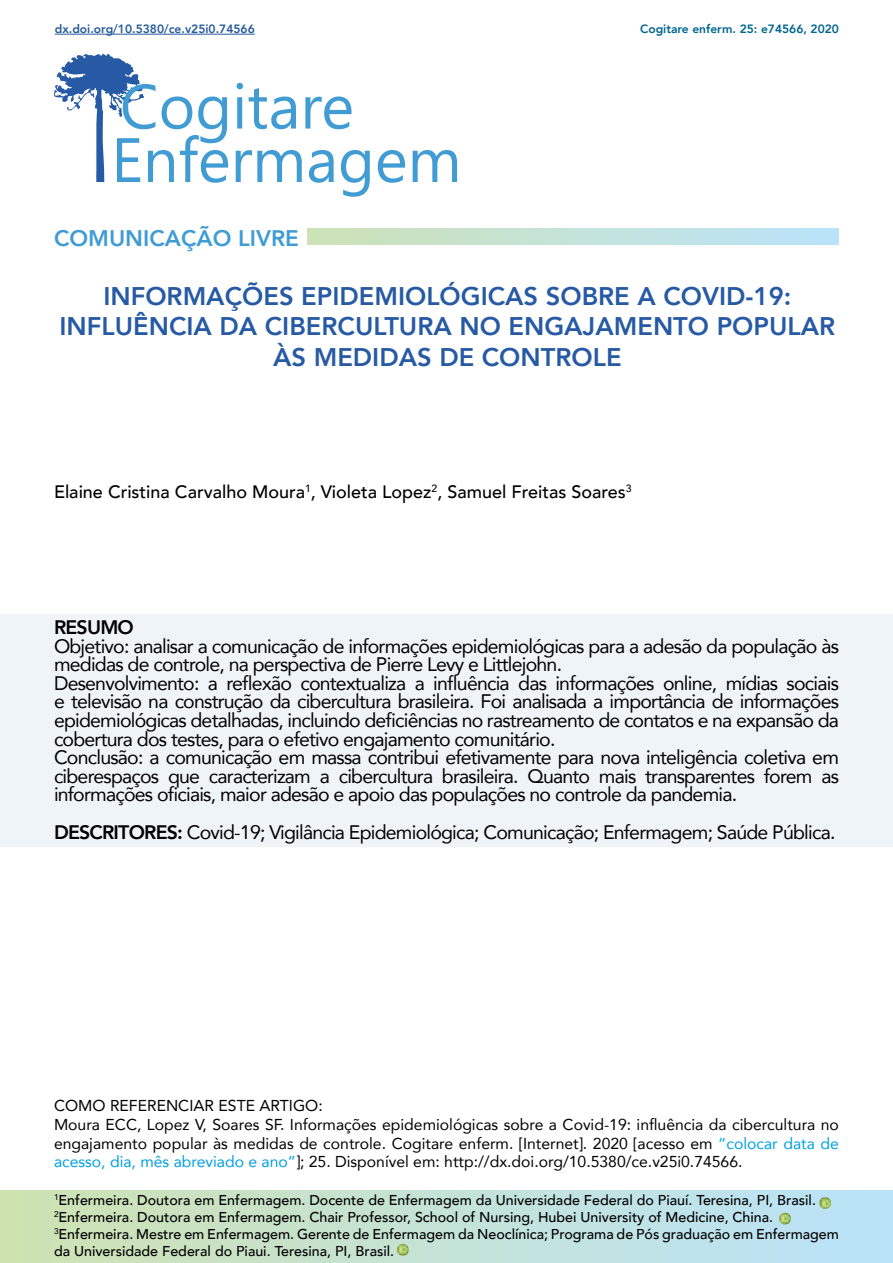
<style>
.page{position:relative;width:893px;height:1263px;background:#fff}
.page>*{position:absolute;margin:0;border:0;box-sizing:border-box;transform-origin:0 0}
.t1{font:800 25.5px/30.6px "Avenir";color:#275aa4;text-align:center}
.t2{font:800 22.5px "Avenir";color:#409cd4}
.t3{font:19.5px/18.6px "Avenir";letter-spacing:-.04em;color:#000}
.t4{font:800 19.5px "Avenir";letter-spacing:-.04em;color:#000}
.t5{font:500 18px "Avenir";color:#000}
.t6{font:15.75px/18.9px "Avenir";color:#000}
.t7{font:500 14.25px/17.1px "Avenir";color:#000}
.t8{font:800 12px "Avenir";color:#275b9b}
.t9{font:800 12px "Avenir";color:#00658f}
.s1{font-weight:800}
.s2{color:#009fe3}
</style>
<div class="page">
<svg style="left:236px;top:150px;width:66px;height:32px"></svg>
<svg style="left:309px;top:150px;width:25px;height:33px"></svg>
<svg style="left:341px;top:150px;width:29px;height:47px"></svg>
<svg style="left:378px;top:150px;width:27px;height:33px"></svg>
<svg style="left:413px;top:150px;width:44px;height:32px"></svg>
<svg style="left:54px;top:54px;width:174px;height:129px"></svg>
<svg style="left:237px;top:83px;width:6px;height:46px"></svg>
<svg style="left:249px;top:88px;width:47px;height:41px"></svg>
<svg style="left:305px;top:97px;width:46px;height:32px"></svg>
<hr style="left:55px;top:34px;width:200px;height:1px;background:#275b9b">
<div style="left:308px;top:228px;width:531px;height:17px;background:linear-gradient(to right,#cde2b7,#bae3fb)"></div>
<div style="left:0;top:614px;width:893px;height:233px;background:#eff4f9"></div>
<div style="left:0;top:1191px;width:893px;height:72px;background:linear-gradient(to right,#cee2b1,#bae3fb)"></div>
<svg style="left:819px;top:1197px;width:12px;height:12px"></svg>
<svg style="left:397px;top:1244px;width:12px;height:12px"></svg>
<svg style="left:779px;top:1213px;width:12px;height:11px"></svg>
<p class="t8" style="left:55px;top:20px;width:201px">dx.doi.org/10.5380/ce.v25i0.74566</p>
<p class="t9" style="left:640px;top:20px;width:200px">Cogitare enferm. 25: e74566, 2020</p>
<p class="t2" style="left:54px;top:220px;width:246px">COMUNICAÇÃO LIVRE</p>
<h1 class="t1" style="left:59px;top:281px;width:777px">INFORMAÇÕES EPIDEMIOLÓGICAS SOBRE A COVID-19:<br>INFLUÊNCIA DA CIBERCULTURA NO ENGAJAMENTO POPULAR<br>ÀS MEDIDAS DE CONTROLE</h1>
<p class="t5" style="left:54px;top:476px;width:579px">Elaine Cristina Carvalho Moura<sup>1</sup>, Violeta Lopez<sup>2</sup>, Samuel Freitas Soares<sup>3</sup></p>
<p class="t4" style="left:54px;top:612px;width:81px">RESUMO</p>
<p class="t3" style="left:54px;top:636px;width:786px">Objetivo: analisar a comunicação de informações epidemiológicas para a adesão da população às medidas de controle, na perspectiva de Pierre Levy e Littlejohn.<br>Desenvolvimento: a reflexão contextualiza a influência das informações online, mídias sociais e televisão na construção da cibercultura brasileira. Foi analisada a importância de informações epidemiológicas detalhadas, incluindo deficiências no rastreamento de contatos e na expansão da cobertura dos testes, para o efetivo engajamento comunitário.<br>Conclusão: a comunicação em massa contribui efetivamente para nova inteligência coletiva em ciberespaços que caracterizam a cibercultura brasileira. Quanto mais transparentes forem as informações oficiais, maior adesão e apoio das populações no controle da pandemia.</p>
<p class="t3" style="left:54px;top:822px;width:783px"><span class="s1">DESCRITORES:</span> Covid-19; Vigilância Epidemiológica; Comunicação; Enfermagem; Saúde Pública.</p>
<p class="t6" style="left:54px;top:1095px;width:786px">COMO REFERENCIAR ESTE ARTIGO:<br>Moura ECC, Lopez V, Soares SF. Informações epidemiológicas sobre a Covid-19: influência da cibercultura no engajamento popular às medidas de controle. Cogitare enferm. [Internet]. 2020 [acesso em <span class="s2">“colocar data de acesso, dia, mês abreviado e ano”</span>]; 25. Disponível em: http://dx.doi.org/10.5380/ce.v25i0.74566.</p>
<p class="t7" style="left:54px;top:1191px;width:786px"><sup>1</sup>Enfermeira. Doutora em Enfermagem. Docente de Enfermagem da Universidade Federal do Piauí. Teresina, PI, Brasil.<br><sup>2</sup>Enfermeira. Doutora em Enfermagem. Chair Professor, School of Nursing, Hubei University of Medicine, China.<br><sup>3</sup>Enfermeira. Mestre em Enfermagem. Gerente de Enfermagem da Neoclínica; Programa de Pós graduação em Enfermagem da Universidade Federal do Piaui. Teresina, PI, Brasil.</p>
</div>
